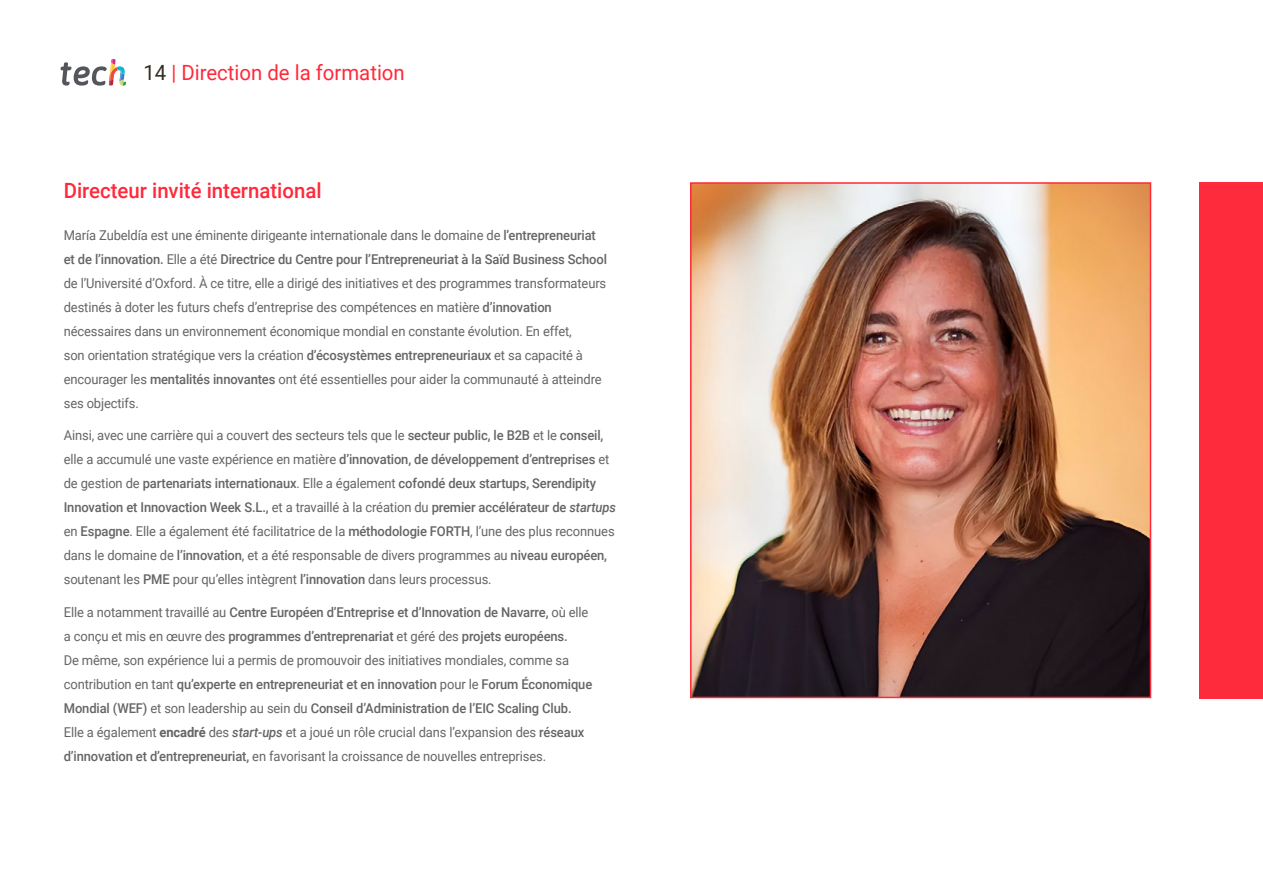
<style>
.page{position:relative;width:1263px;height:893px;background:#fff}
.page>*{position:absolute;margin:0;border:0;box-sizing:border-box;transform-origin:0 0}
.t1{font:500 21px "Roboto";color:#ff293a}
.t2{font:21px "Roboto";color:#ff293a}
.t3{font:13.5px/24px "Roboto";letter-spacing:-.01em;color:#656565;scale:.96 1}
.s1{color:#312e20}
.s2{font-weight:500}
.s3{font-weight:500;font-style:italic}
.s4{font-weight:700}
</style>
<div class="page">
<img style="left:693px;top:185px;width:455px;height:510px">
<div style="left:690px;top:182px;width:461px;height:516px;border:2px solid #ff293a"></div>
<svg style="left:61px;top:59px;width:65px;height:27px"></svg>
<div style="left:1199px;top:182px;width:64px;height:516px;background:#fd2b3b"></div>
<h1 class="t2" style="left:144px;top:57px;width:263px"><span class="s1">14</span> | Direction de la formation</h1>
<h1 class="t1" style="left:64px;top:176px;width:259px">Directeur invité international</h1>
<p class="t3" style="left:64px;top:222px;width:567px">María Zubeldía est une éminente dirigeante internationale dans le domaine de <span class="s2">l’entrepreneuriat et de l’innovation.</span> Elle a été <span class="s2">Directrice du Centre pour l’Entrepreneuriat à la Saïd Business School </span>de l’Université d’Oxford. À ce titre, elle a dirigé des initiatives et des programmes transformateurs destinés à doter les futurs chefs d’entreprise des compétences en matière <span class="s2">d’innovation </span>nécessaires dans un environnement économique mondial en constante évolution. En effet,<br>son orientation stratégique vers la création <span class="s2">d’écosystèmes entrepreneuriaux</span> et sa capacité à encourager les <span class="s2">mentalités innovantes</span> ont été essentielles pour aider la communauté à atteindre ses objectifs.</p>
<p class="t3" style="left:64px;top:423px;width:577px">Ainsi, avec une carrière qui a couvert des secteurs tels que le <span class="s2">secteur public, le B2B</span> et le <span class="s2">conseil, </span>elle a accumulé une vaste expérience en matière <span class="s2">d’innovation, de développement d’entreprises</span> et de gestion de <span class="s2">partenariats internationaux</span>. Elle a également <span class="s2">cofondé deux startups, Serendipity Innovation et Innovaction Week S.L.,</span> et a travaillé à la création du <span class="s2">premier accélérateur de</span> <span class="s3">startups </span>en <span class="s2">Espagne</span>. Elle a également été facilitatrice de la <span class="s2">méthodologie FORTH</span>, l’une des plus reconnues dans le domaine de <span class="s2">l’innovation</span>, et a été responsable de divers programmes au <span class="s2">niveau européen, </span>soutenant les <span class="s2">PME</span> pour qu’elles intègrent <span class="s2">l’innovation</span> dans leurs processus.</p>
<p class="t3" style="left:64px;top:599px;width:552px">Elle a notamment travaillé au <span class="s2">Centre Européen d’Entreprise et d’Innovation de Navarre,</span> où elle a conçu et mis en œuvre des <span class="s2">programmes d’entreprenariat</span> et géré des <span class="s2">projets européens.<br></span>De même, son expérience lui a permis de promouvoir des initiatives mondiales, comme sa contribution en tant <span class="s2">qu’experte en entrepreneuriat et en innovation</span> pour le <span class="s2">Forum Économique Mondial (WEF)</span> et son leadership au sein du <span class="s2">Conseil d’Administration de l’EIC Scaling Club.<br></span>Elle a également <span class="s4">encadré</span> des <span class="s3">start-ups</span> et a joué un rôle crucial dans l’expansion des <span class="s2">réseaux d’innovation et d’entrepreneuriat,</span> en favorisant la croissance de nouvelles entreprises.</p>
</div>
